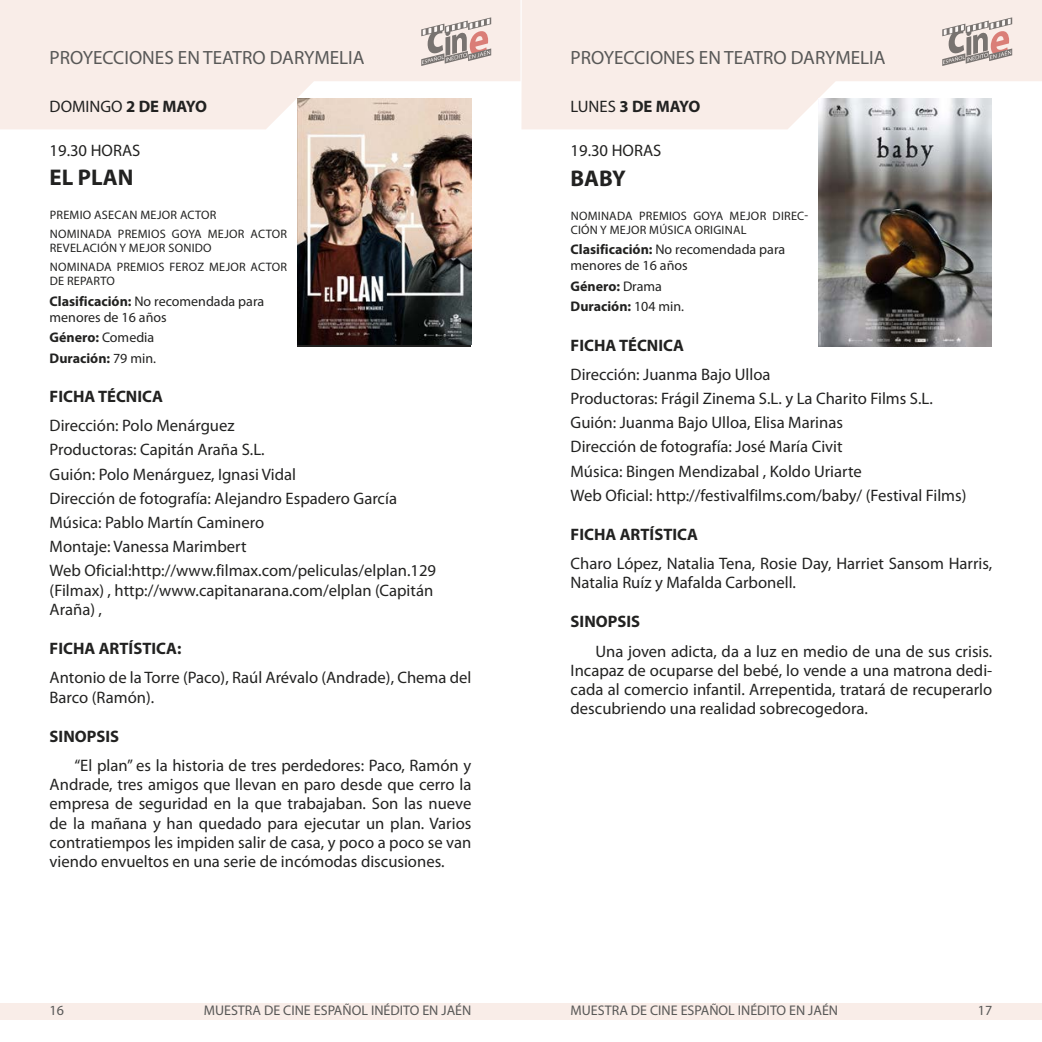
<style>
.page{position:relative;width:1042px;height:1042px;background:#fff}
.page>*{position:absolute;margin:0;border:0;box-sizing:border-box;transform-origin:0 0}
.t1{font:700 22.75px "Myriad Pro";color:#222221}
.t2{font:19.25px "Myriad Pro";color:#585857}
.t3{font:16.62px/24.2px "Myriad Pro";color:#222221}
.t4{font:700 16.62px "Myriad Pro";color:#222221}
.t5{font:14px/15.8px "Myriad Pro";color:#222221}
.t6{font:14px "Myriad Pro";color:#585857}
.t7{font:700 14px/20.7px "Myriad Pro";color:#222221}
.t8{font:12.25px/18.9px "Myriad Pro";letter-spacing:.02em;color:#222221}
.s1{font-weight:700}
.s2{font-weight:400}
</style>
<div class="page">
<svg style="left:521px;top:0;width:521px;height:129px;background:#f9eeea"></svg>
<svg style="left:0;top:0;width:520px;height:129px;background:#f9eeea"></svg>
<div style="left:0;top:1003px;width:521px;height:17px;background:#f9ede8"></div>
<div style="left:521px;top:1003px;width:521px;height:17px;background:#f9ede8"></div>
<svg style="left:421px;top:17px;width:70px;height:49px;background:#cbbcb8"></svg>
<svg style="left:942px;top:17px;width:70px;height:49px;background:#cbbcb8"></svg>
<img style="left:297px;top:99px;width:174px;height:246px">
<img style="left:818px;top:99px;width:174px;height:248px">
<p class="t2" style="left:50px;top:47px;width:316px">PROYECCIONES EN TEATRO DARYMELIA</p>
<p class="t2" style="left:570px;top:47px;width:316px">PROYECCIONES EN TEATRO DARYMELIA</p>
<p class="t3" style="left:50px;top:94px;width:159px">DOMINGO <span class="s1">2 DE MAYO</span></p>
<p class="t3" style="left:50px;top:138px;width:92px">19.30 HORAS</p>
<h1 class="t1" style="left:50px;top:165px;width:85px">EL PLAN</h1>
<p class="t8" style="left:50px;top:206px;width:239px">PREMIO ASECAN MEJOR ACTOR<br>NOMINADA PREMIOS GOYA MEJOR ACTOR</p>
<p class="t8" style="left:50px;top:239px;width:239px">REVELACIÓN Y MEJOR SONIDO<br>NOMINADA PREMIOS FEROZ MEJOR ACTOR</p>
<p class="t8" style="left:50px;top:272px;width:67px">DE REPARTO</p>
<p class="t5" style="left:50px;top:293px;width:216px"><span class="s1">Clasificación:</span> No recomendada para menores de 16 años</p>
<p class="t7" style="left:50px;top:327px;width:108px">Género: <span class="s2">Comedia<br></span>Duración: <span class="s2">79 min.</span></p>
<p class="t4" style="left:50px;top:387px;width:115px">FICHA TÉCNICA</p>
<p class="t3" style="left:50px;top:414px;width:388px">Dirección: Polo Menárguez<br>Productoras: Capitán Araña S.L.<br>Guión: Polo Menárguez, Ignasi Vidal<br>Dirección de fotografía: Alejandro Espadero García Música: Pablo Martín Caminero<br>Montaje: Vanessa Marimbert<br>Web Oficial:http://www.filmax.com/peliculas/elplan.129</p>
<p class="t3" style="left:50px;top:581px;width:385px;line-height:19.2px">(Filmax) , http://www.capitanarana.com/elplan (Capitán<br>Araña) ,</p>
<p class="t4" style="left:50px;top:639px;width:133px">FICHA ARTÍSTICA:</p>
<p class="t3" style="left:50px;top:668px;width:423px;line-height:19.2px">Antonio de la Torre (Paco), Raúl Arévalo (Andrade), Chema del<br>Barco (Ramón).</p>
<p class="t4" style="left:50px;top:727px;width:71px">SINOPSIS</p>
<p class="t3" style="left:50px;top:756px;width:423px;line-height:19.2px;text-align:justify;text-indent:25px">“El plan” es la historia de tres perdedores: Paco, Ramón y Andrade, tres amigos que llevan en paro desde que cerro la empresa de seguridad en la que trabajaban. Son las nueve de la mañana y han quedado para ejecutar un plan. Varios contratiempos les impiden salir de casa, y poco a poco se van viendo envueltos en una serie de incómodas discusiones.</p>
<p class="t4" style="left:570px;top:97px;width:131px"><span class="s2">LUNES</span> 3 DE MAYO</p>
<p class="t3" style="left:570px;top:139px;width:92px">19.30 HORAS</p>
<h1 class="t1" style="left:570px;top:165px;width:57px">BABY</h1>
<p class="t8" style="left:571px;top:209px;width:239px;line-height:14px">NOMINADA PREMIOS GOYA MEJOR DIREC-<br>CIÓN Y MEJOR MÚSICA ORIGINAL</p>
<p class="t5" style="left:570px;top:242px;width:216px"><span class="s1">Clasificación:</span> No recomendada para menores de 16 años</p>
<p class="t7" style="left:570px;top:276px;width:115px">Género: <span class="s2">Drama<br></span>Duración: <span class="s2">104 min.</span></p>
<p class="t4" style="left:570px;top:336px;width:115px">FICHA TÉCNICA</p>
<p class="t3" style="left:570px;top:362px;width:397px">Dirección: Juanma Bajo Ulloa<br>Productoras: Frágil Zinema S.L. y La Charito Films S.L.<br>Guión: Juanma Bajo Ulloa, Elisa Marinas<br>Dirección de fotografía: José María Civit<br>Música: Bingen Mendizabal , Koldo Uriarte<br>Web Oficial: http://festivalfilms.com/baby/ (Festival Films)</p>
<p class="t4" style="left:570px;top:525px;width:129px">FICHA ARTÍSTICA</p>
<p class="t3" style="left:570px;top:554px;width:423px;line-height:19.2px">Charo López, Natalia Tena, Rosie Day, Harriet Sansom Harris,<br>Natalia Ruíz y Mafalda Carbonell.</p>
<p class="t4" style="left:570px;top:612px;width:71px">SINOPSIS</p>
<p class="t3" style="left:570px;top:642px;width:423px;line-height:19.2px;text-align:justify;text-indent:25px">Una joven adicta, da a luz en medio de una de sus crisis.<br>Incapaz de ocuparse del bebé, lo vende a una matrona dedi&shy;cada al comercio infantil. Arrepentida, tratará de recuperarlo descubriendo una realidad sobrecogedora.</p>
<p class="t6" style="left:50px;top:1003px;width:16px">16</p>
<p class="t6" style="left:204px;top:1003px;width:269px">MUESTRA DE CINE ESPAÑOL INÉDITO EN JAÉN</p>
<p class="t6" style="left:570px;top:1003px;width:269px">MUESTRA DE CINE ESPAÑOL INÉDITO EN JAÉN</p>
<p class="t6" style="left:978px;top:1003px;width:16px">17</p>
</div>
